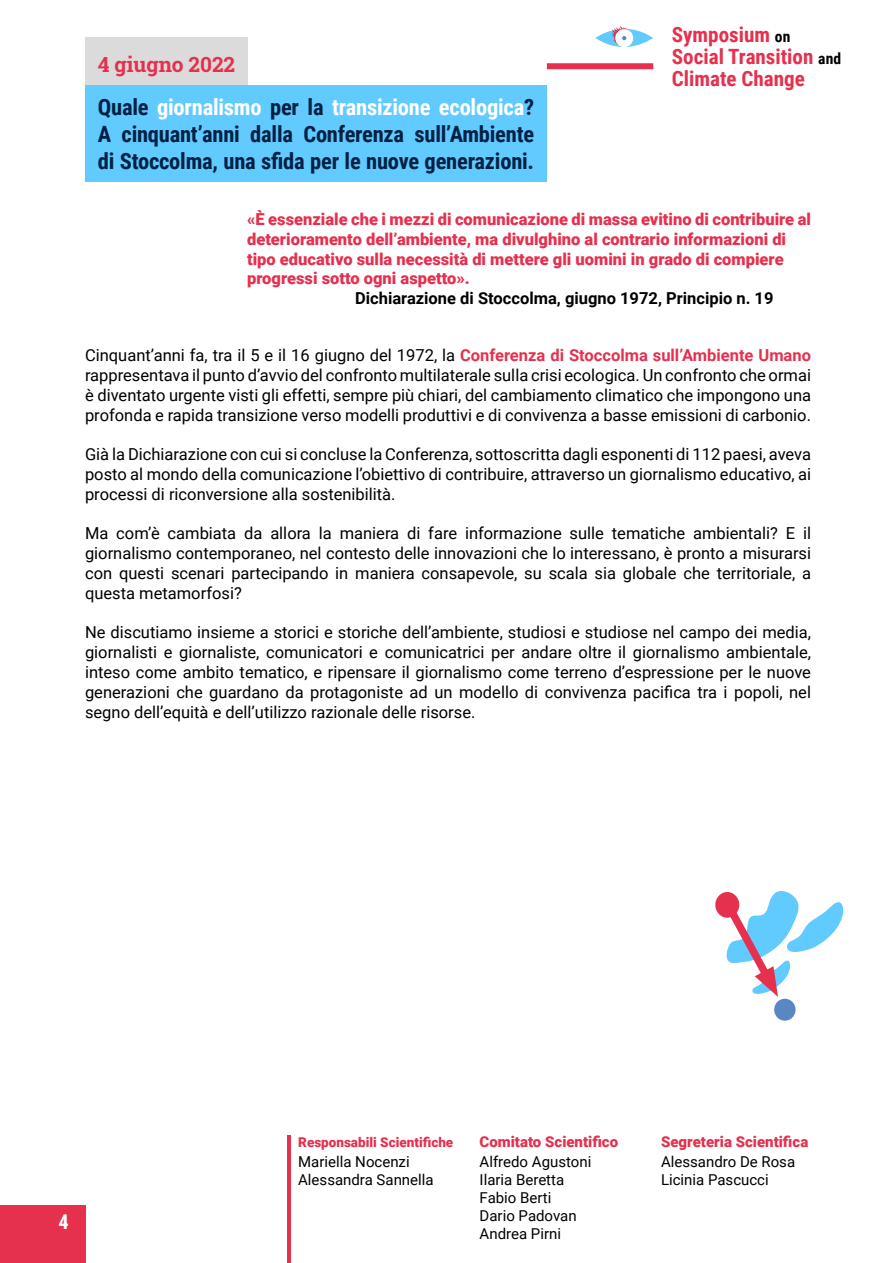
<style>
.page{position:relative;width:893px;height:1263px;background:#fff}
.page>*{position:absolute;margin:0;border:0;box-sizing:border-box;transform-origin:0 0}
.t1{font:700 22.5px/27px "Roboto Condensed";letter-spacing:-.01em;color:#002044;text-align:justify}
.t2{font:700 21px/22.2px "Roboto Condensed";color:#e5304e}
.t3{font:20.85px "Roboto Slab";color:#e5304e}
.t4{font:700 20.25px "Roboto Condensed";color:#fff}
.t5{font:16.5px/19.8px "Roboto";color:#000;text-align:justify}
.t6{font:900 16.5px/19.8px "Roboto";color:#e5304e}
.t7{font:700 16.5px "Roboto";color:#000}
.t8{font:15px/18px "Roboto";color:#000}
.t9{font:900 15px "Roboto";color:#e5304e}
.t10{font:900 13.5px "Roboto";color:#e5304e}
.s1{color:#fff}
.s2{font-size:15.6px;color:#000}
.s3{font-weight:700;color:#e5304e}
</style>
<div class="page">
<svg style="left:711px;top:888px;width:32px;height:33px"></svg>
<div style="left:708px;top:884px;width:39px;height:41px;border:8px solid #fff;border-radius:50%"></div>
<div style="left:774px;top:999px;width:22px;height:22px;background:#5987c5;border-radius:50%"></div>
<svg style="left:718px;top:887px;width:126px;height:110px"></svg>
<svg style="left:595px;top:26px;width:58px;height:21px"></svg>
<div style="left:547px;top:63px;width:106px;height:6px;background:#e5304e"></div>
<div style="left:85px;top:85px;width:462px;height:96px;background:#61caff"></div>
<div style="left:85px;top:38px;width:163px;height:47px;background:#dbdbdb"></div>
<div style="left:0;top:1205px;width:86px;height:58px;background:#e5304e"></div>
<hr style="left:288px;top:1135px;width:3px;height:128px;background:#e5304e">
<p class="t3" style="left:98px;top:50px;width:139px">4 giugno 2022</p>
<h1 class="t1" style="left:98px;top:92px;width:438px">Quale <span class="s1">giornalismo</span> per la <span class="s1">transizione ecologica</span>?<br>A cinquant’anni dalla Conferenza sull’Ambiente di Stoccolma, una sfida per le nuove generazioni.</h1>
<p class="t2" style="left:672px;top:23px;width:171px">Symposium <span class="s2">on<br></span>Social Transition <span class="s2">and<br></span>Climate Change</p>
<p class="t6" style="left:247px;top:209px;width:565px">«È essenziale che i mezzi di comunicazione di massa evitino di contribuire al deterioramento dell’ambiente, ma divulghino al contrario informazioni di tipo educativo sulla necessità di mettere gli uomini in grado di compiere progressi sotto ogni aspetto».</p>
<p class="t7" style="left:355px;top:287px;width:420px">Dichiarazione di Stoccolma, giugno 1972, Principio n. 19</p>
<p class="t5" style="left:85px;top:345px;width:727px">Cinquant’anni fa, tra il 5 e il 16 giugno del 1972, la <span class="s3">Conferenza di Stoccolma sull’Ambiente Umano </span>rappresentava il punto d’avvio del confronto multilaterale sulla crisi ecologica. Un confronto che ormai è diventato urgente visti gli effetti, sempre più chiari, del cambiamento climatico che impongono una profonda e rapida transizione verso modelli produttivi e di convivenza a basse emissioni di carbonio.</p>
<p class="t5" style="left:85px;top:444px;width:727px">Già la Dichiarazione con cui si concluse la Conferenza, sottoscritta dagli esponenti di 112 paesi, aveva posto al mondo della comunicazione l’obiettivo di contribuire, attraverso un giornalismo educativo, ai processi di riconversione alla sostenibilità.</p>
<p class="t5" style="left:85px;top:523px;width:727px">Ma com’è cambiata da allora la maniera di fare informazione sulle tematiche ambientali? E il giornalismo contemporaneo, nel contesto delle innovazioni che lo interessano, è pronto a misurarsi con questi scenari partecipando in maniera consapevole, su scala sia globale che territoriale, a questa metamorfosi?</p>
<p class="t5" style="left:85px;top:622px;width:727px">Ne discutiamo insieme a storici e storiche dell’ambiente, studiosi e studiose nel campo dei media, giornalisti e giornaliste, comunicatori e comunicatrici per andare oltre il giornalismo ambientale, inteso come ambito tematico, e ripensare il giornalismo come terreno d’espressione per le nuove generazioni che guardano da protagoniste ad un modello di convivenza pacifica tra i popoli, nel segno dell’equità e dell’utilizzo razionale delle risorse.</p>
<p class="t4" style="left:58px;top:1208px;width:12px">4</p>
<p class="t10" style="left:298px;top:1133px;width:157px">Responsabili Scientifiche</p>
<p class="t8" style="left:298px;top:1152px;width:137px">Mariella Nocenzi<br>Alessandra Sannella</p>
<p class="t9" style="left:480px;top:1131px;width:140px">Comitato Scientifico</p>
<p class="t8" style="left:480px;top:1152px;width:113px">Alfredo Agustoni<br>Ilaria Beretta<br>Fabio Berti<br>Dario Padovan<br>Andrea Pirni</p>
<p class="t9" style="left:661px;top:1131px;width:149px">Segreteria Scientifica</p>
<p class="t8" style="left:661px;top:1152px;width:136px">Alessandro De Rosa<br>Licinia Pascucci</p>
</div>
